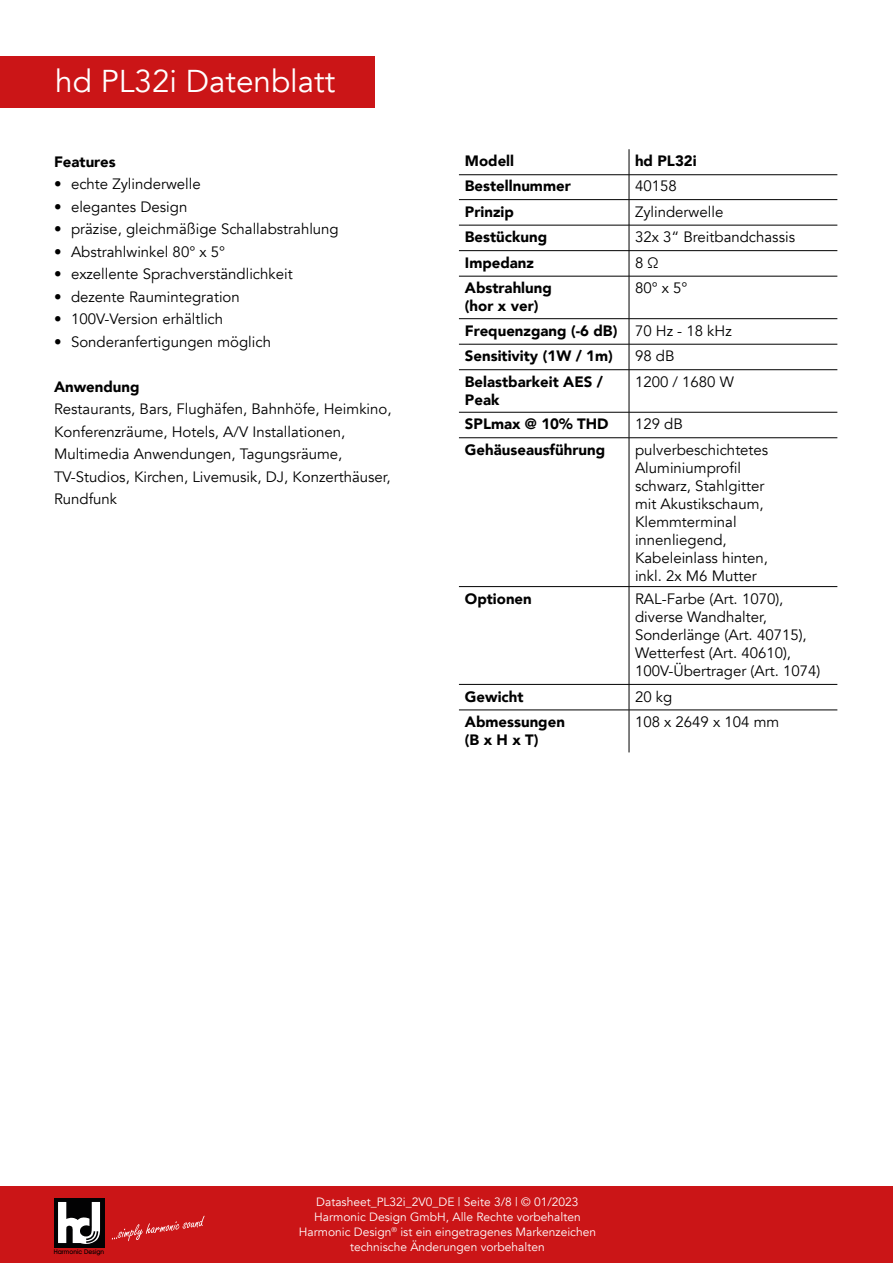
<style>
.page{position:relative;width:893px;height:1263px;background:#fff}
.page>*{position:absolute;margin:0;border:0;box-sizing:border-box;transform-origin:0 0}
.t1{font:31.5px "Avenir";color:#fff}
.t2{font:15px/18px "Avenir";color:#000}
.t3{font:900 15px/18px "Avenir";color:#000}
.t4{font:12px/15px "Avenir";color:#fff;text-align:center}
.t5{font:500 6.45px "Avant Garde IT Cby BT";color:#000}
.s1{font-weight:400}
</style>
<div class="page">
<div style="left:0;top:1186px;width:893px;height:77px;background:#cb1517"></div>
<div style="left:54px;top:1198px;width:50px;height:49px;background:#020203"></div>
<svg style="left:58px;top:1202px;width:42px;height:42px"></svg>
<svg style="left:112px;top:1216px;width:93px;height:25px"></svg>
<svg style="left:629px;top:149px;width:1px;height:127px"></svg>
<hr style="left:629px;top:276px;width:1px;height:43px;background:#000">
<svg style="left:629px;top:319px;width:1px;height:50px"></svg>
<hr style="left:629px;top:370px;width:1px;height:42px;background:#000">
<svg style="left:629px;top:413px;width:1px;height:24px"></svg>
<hr style="left:629px;top:438px;width:1px;height:148px;background:#000">
<hr style="left:629px;top:587px;width:1px;height:97px;background:#000">
<svg style="left:629px;top:685px;width:1px;height:25px"></svg>
<hr style="left:629px;top:710px;width:1px;height:42px;background:#000">
<hr style="left:459px;top:199px;width:170px;height:1px;background:#000">
<hr style="left:629px;top:199px;width:208px;height:1px;background:#000">
<hr style="left:459px;top:344px;width:170px;height:1px;background:#000">
<hr style="left:629px;top:344px;width:208px;height:1px;background:#000">
<hr style="left:459px;top:437px;width:170px;height:1px;background:#000">
<hr style="left:629px;top:437px;width:208px;height:1px;background:#000">
<hr style="left:459px;top:586px;width:170px;height:1px;background:#000">
<hr style="left:629px;top:586px;width:208px;height:1px;background:#000">
<hr style="left:459px;top:684px;width:170px;height:1px;background:#000">
<hr style="left:629px;top:684px;width:208px;height:1px;background:#000">
<hr style="left:459px;top:710px;width:170px;height:1px;background:#000">
<hr style="left:629px;top:710px;width:208px;height:1px;background:#000">
<hr style="left:459px;top:174px;width:170px;height:1px;background:#000">
<hr style="left:629px;top:174px;width:208px;height:1px;background:#000">
<hr style="left:459px;top:225px;width:170px;height:1px;background:#000">
<hr style="left:629px;top:225px;width:208px;height:1px;background:#000">
<hr style="left:459px;top:250px;width:170px;height:1px;background:#000">
<hr style="left:629px;top:250px;width:208px;height:1px;background:#000">
<hr style="left:459px;top:276px;width:170px;height:1px;background:#000">
<hr style="left:629px;top:276px;width:208px;height:1px;background:#000">
<hr style="left:459px;top:318px;width:170px;height:1px;background:#000">
<hr style="left:629px;top:318px;width:208px;height:1px;background:#000">
<hr style="left:459px;top:369px;width:170px;height:1px;background:#000">
<hr style="left:629px;top:369px;width:208px;height:1px;background:#000">
<hr style="left:459px;top:412px;width:170px;height:1px;background:#000">
<hr style="left:629px;top:412px;width:208px;height:1px;background:#000">
<div style="left:0;top:57px;width:375px;height:51px;background:#cb1517"></div>
<h1 class="t1" style="left:55px;top:62px;width:281px">hd PL32i Datenblatt</h1>
<p class="t3" style="left:54px;top:152px;width:63px">Features</p>
<p class="t2" style="left:54px;top:175px;width:148px">• echte Zylinderwelle</p>
<p class="t2" style="left:54px;top:198px;width:135px">• elegantes Design</p>
<p class="t2" style="left:54px;top:220px;width:286px">• präzise, gleichmäßige Schallabstrahlung</p>
<p class="t2" style="left:54px;top:243px;width:173px">• Abstrahlwinkel 80° x 5°</p>
<p class="t2" style="left:54px;top:265px;width:240px">• exzellente Sprachverständlichkeit</p>
<p class="t2" style="left:54px;top:288px;width:187px">• dezente Raumintegration</p>
<p class="t2" style="left:54px;top:310px;width:171px">• 100V-Version erhältlich</p>
<p class="t2" style="left:54px;top:333px;width:219px">• Sonderanfertigungen möglich</p>
<p class="t3" style="left:54px;top:377px;width:87px">Anwendung</p>
<p class="t2" style="left:54px;top:398px;width:339px;line-height:22.5px">Restaurants, Bars, Flughäfen, Bahnhöfe, Heimkino, Konferenzräume, Hotels, A/V Installationen, Multimedia Anwendungen, Tagungsräume, TV-Studios, Kirchen, Livemusik, DJ, Konzerthäuser, Rundfunk</p>
<p class="t3" style="left:465px;top:152px;width:51px">Modell</p>
<p class="t3" style="left:635px;top:152px;width:63px">hd PL32i</p>
<p class="t3" style="left:465px;top:177px;width:107px">Bestellnummer</p>
<p class="t2" style="left:635px;top:177px;width:43px">40158</p>
<p class="t3" style="left:465px;top:202px;width:50px">Prinzip</p>
<p class="t2" style="left:635px;top:203px;width:90px">Zylinderwelle</p>
<p class="t3" style="left:465px;top:228px;width:84px">Bestückung</p>
<p class="t2" style="left:635px;top:228px;width:162px">32x 3“ Breitbandchassis</p>
<p class="t3" style="left:465px;top:253px;width:71px">Impedanz</p>
<p class="t2" style="left:635px;top:254px;width:25px">8 Ω</p>
<p class="t3" style="left:465px;top:279px;width:88px">Abstrahlung (hor x ver)</p>
<p class="t2" style="left:635px;top:279px;width:54px">80° x 5°</p>
<p class="t3" style="left:465px;top:317px;width:268px;line-height:25.5px">Frequenzgang (-6 dB) <span class="s1">70 Hz - 18 kHz<br></span>Sensitivity (1W / 1m)</p>
<p class="t2" style="left:635px;top:347px;width:41px">98 dB</p>
<p class="t3" style="left:465px;top:372px;width:140px">Belastbarkeit AES /<br>Peak</p>
<p class="t2" style="left:635px;top:373px;width:100px">1200 / 1680 W</p>
<p class="t3" style="left:465px;top:415px;width:145px">SPLmax @ 10% THD</p>
<p class="t2" style="left:635px;top:415px;width:49px">129 dB</p>
<p class="t3" style="left:465px;top:440px;width:142px">Gehäuseausführung</p>
<p class="t2" style="left:635px;top:441px;width:135px">pulverbeschichtetes<br>Aluminiumprofil schwarz, Stahlgitter mit Akustikschaum,<br>Klemmterminal innenliegend,<br>Kabeleinlass hinten, inkl. 2x M6 Mutter</p>
<p class="t3" style="left:465px;top:589px;width:68px">Optionen</p>
<p class="t2" style="left:635px;top:590px;width:187px">RAL-Farbe (Art. 1070), diverse Wandhalter,<br>Sonderlänge (Art. 40715),<br>Wetterfest (Art. 40610),<br>100V-Übertrager (Art. 1074)</p>
<p class="t3" style="left:465px;top:687px;width:60px">Gewicht</p>
<p class="t2" style="left:635px;top:688px;width:39px">20 kg</p>
<p class="t3" style="left:465px;top:712px;width:102px">Abmessungen (B x H x T)</p>
<p class="t2" style="left:635px;top:713px;width:146px">108 x 2649 x 104 mm</p>
<p class="t5" style="left:54px;top:1248px;width:52px">Harmonic Design</p>
<p class="t4" style="left:299px;top:1194px;width:299px">Datasheet_PL32i_2V0_DE | Seite 3/8 | © 01/2023<br>Harmonic Design GmbH, Alle Rechte vorbehalten Harmonic Design<sup>®</sup> ist ein eingetragenes Markenzeichen technische Änderungen vorbehalten</p>
</div>
